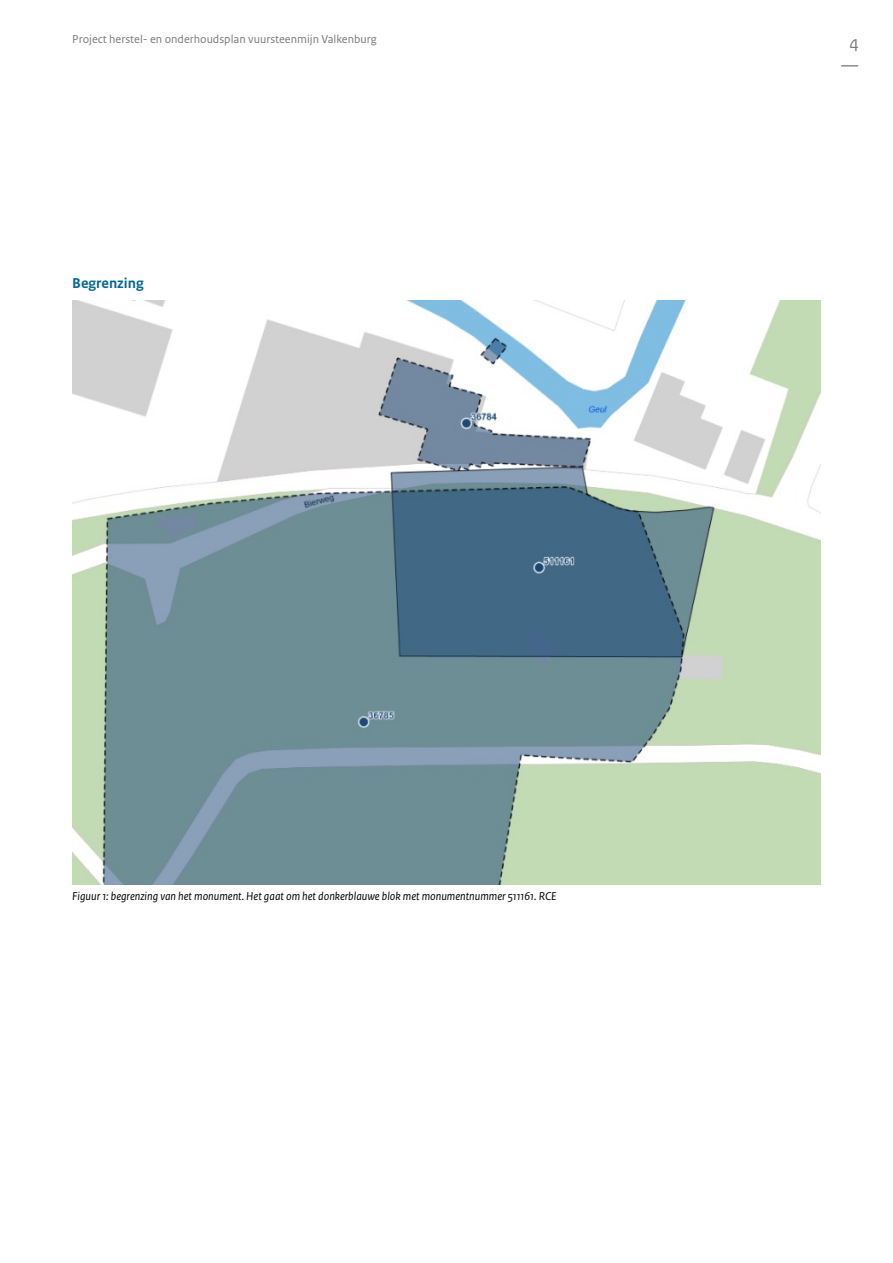
<style>
.page{position:relative;width:893px;height:1263px;background:#fff}
.page>*{position:absolute;margin:0;border:0;box-sizing:border-box;transform-origin:0 0}
.t1{font:18px/22.5px "Rijksoverheid Sans Text";color:#7c7b7b;text-align:center}
.H3_Header_Paragraaf{font:700 15px "Rijksoverheid Sans Text";color:#00689a}
.P_BIJSCHRIFT{font:italic 12px "Rijksoverheid Sans Text";color:#000}
.t2{font:12px "Rijksoverheid Sans Text Regular 2";color:#7c7b7b}
</style>
<div class="page">
<img style="left:72px;top:301px;width:749px;height:584px">
<p class="t2" style="left:72px;top:32px;width:306px">Project herstel- en onderhoudsplan vuursteenmijn Valkenburg</p>
<h3 class="H3_Header_Paragraaf" style="left:72px;top:275px;width:73px">Begrenzing</h3>
<p class="P_BIJSCHRIFT" style="left:72px;top:889px;width:486px">Figuur 1: begrenzing van het monument. Het gaat om het donkerblauwe blok met monumentnummer 511161. RCE</p>
<h1 class="t1" style="left:841px;top:31px;width:19px">4 —</h1>
</div>
